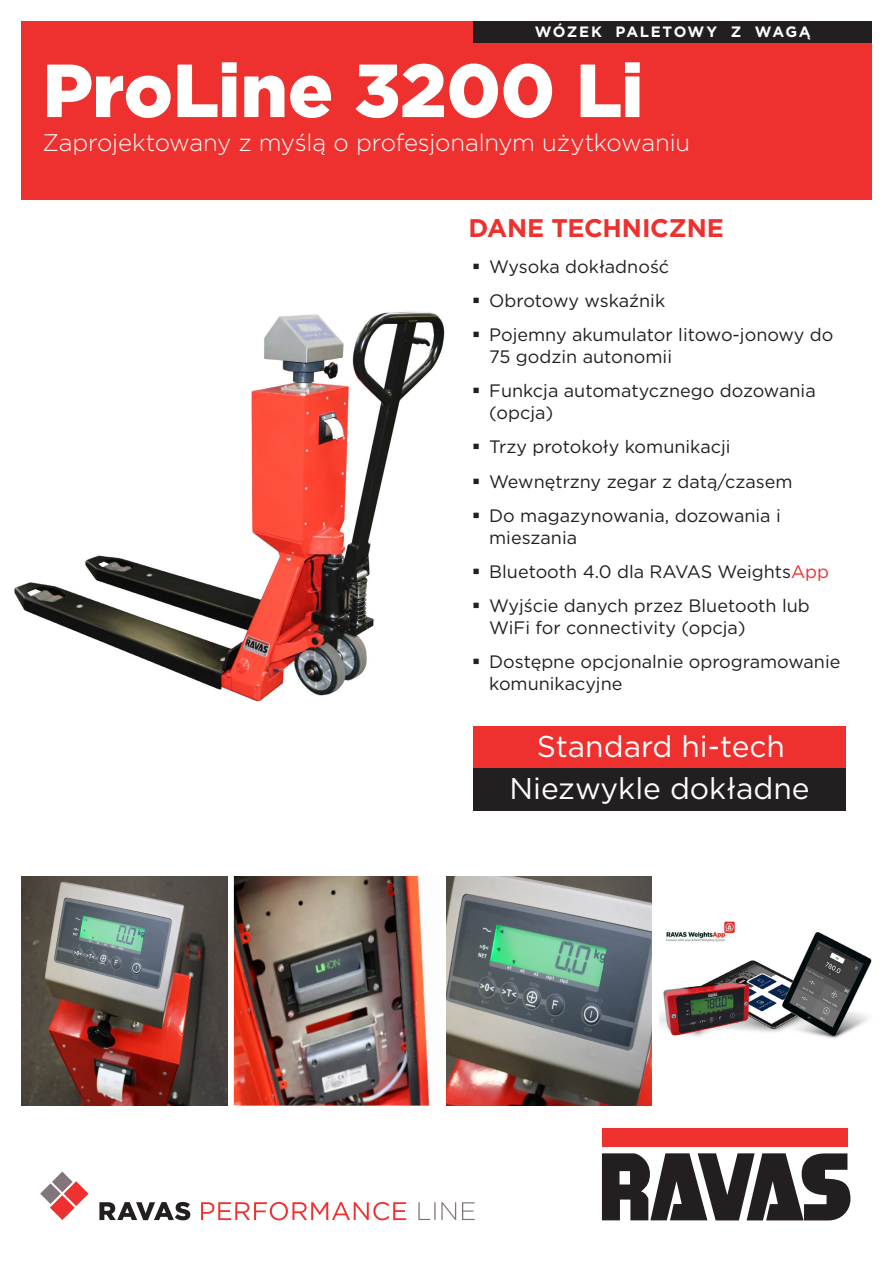
<style>
.page{position:relative;width:893px;height:1263px;background:#fff}
.page>*{position:absolute;margin:0;border:0;box-sizing:border-box;transform-origin:0 0}
.t1{font:900 75px "Gotham";letter-spacing:-.01em;color:#fff}
.t2{font:30px "Gotham";color:#fff}
.t3{font:700 25.5px "Gotham";letter-spacing:-.01em;color:#ee302e}
.t4{font:300 24px "Gotham";letter-spacing:-.01em;color:#fff}
.t5{font:18px/21.6px "Gotham";color:#231f20}
.t6{font:700 15px "Gotham";letter-spacing:.095em;color:#fff}
.s1{color:#ee302e}
</style>
<div class="page">
<img style="left:14px;top:311px;width:431px;height:391px">
<div style="left:21px;top:21px;width:851px;height:179px;background:#ee312f"></div>
<div style="left:473px;top:726px;width:372px;height:43px;background:#ee302e"></div>
<div style="left:473px;top:769px;width:372px;height:42px;background:#231f20"></div>
<div style="left:602px;top:1128px;width:245px;height:19px;background:#ee312f"></div>
<svg style="left:602px;top:1153px;width:248px;height:67px"></svg>
<div style="left:473px;top:21px;width:399px;height:22px;background:#231f20"></div>
<img style="left:446px;top:876px;width:206px;height:230px">
<img style="left:234px;top:876px;width:196px;height:230px">
<img style="left:21px;top:876px;width:206px;height:230px">
<svg style="left:40px;top:1171px;width:49px;height:49px"></svg>
<svg style="left:418px;top:1202px;width:57px;height:18px"></svg>
<svg style="left:201px;top:1202px;width:205px;height:18px"></svg>
<svg style="left:99px;top:1202px;width:91px;height:18px"></svg>
<img style="left:659px;top:921px;width:213px;height:118px">
<p class="t6" style="left:535px;top:22px;width:277px">WÓZEK PALETOWY Z WAGĄ</p>
<p class="t1" style="left:43px;top:39px;width:603px">ProLine 3200 Li</p>
<p class="t4" style="left:43px;top:127px;width:649px">Zaprojektowany z myślą o profesjonalnym użytkowaniu</p>
<p class="t3" style="left:469px;top:211px;width:257px">DANE TECHNICZNE</p>
<p class="t5" style="left:489px;top:255px;width:182px">Wysoka dokładność</p>
<p class="t5" style="left:489px;top:290px;width:178px">Obrotowy wskaźnik</p>
<p class="t5" style="left:489px;top:324px;width:346px">Pojemny akumulator litowo-jonowy do<br>75 godzin autonomii</p>
<p class="t5" style="left:489px;top:380px;width:328px">Funkcja automatycznego dozowania (opcja)</p>
<p class="t5" style="left:489px;top:436px;width:243px">Trzy protokoły komunikacji</p>
<p class="t5" style="left:489px;top:470px;width:305px">Wewnętrzny zegar z datą/czasem</p>
<p class="t5" style="left:489px;top:504px;width:293px">Do magazynowania, dozowania i mieszania</p>
<p class="t5" style="left:489px;top:560px;width:341px">Bluetooth 4.0 dla RAVAS Weights<span class="s1">App</span></p>
<p class="t5" style="left:489px;top:595px;width:322px">Wyjście danych przez Bluetooth lub<br>WiFi for connectivity (opcja)</p>
<p class="t5" style="left:489px;top:651px;width:353px">Dostępne opcjonalnie oprogramowanie komunikacyjne</p>
<p class="t2" style="left:537px;top:727px;width:250px">Standard hi-tech</p>
<p class="t2" style="left:509px;top:769px;width:302px">Niezwykle dokładne</p>
</div>
